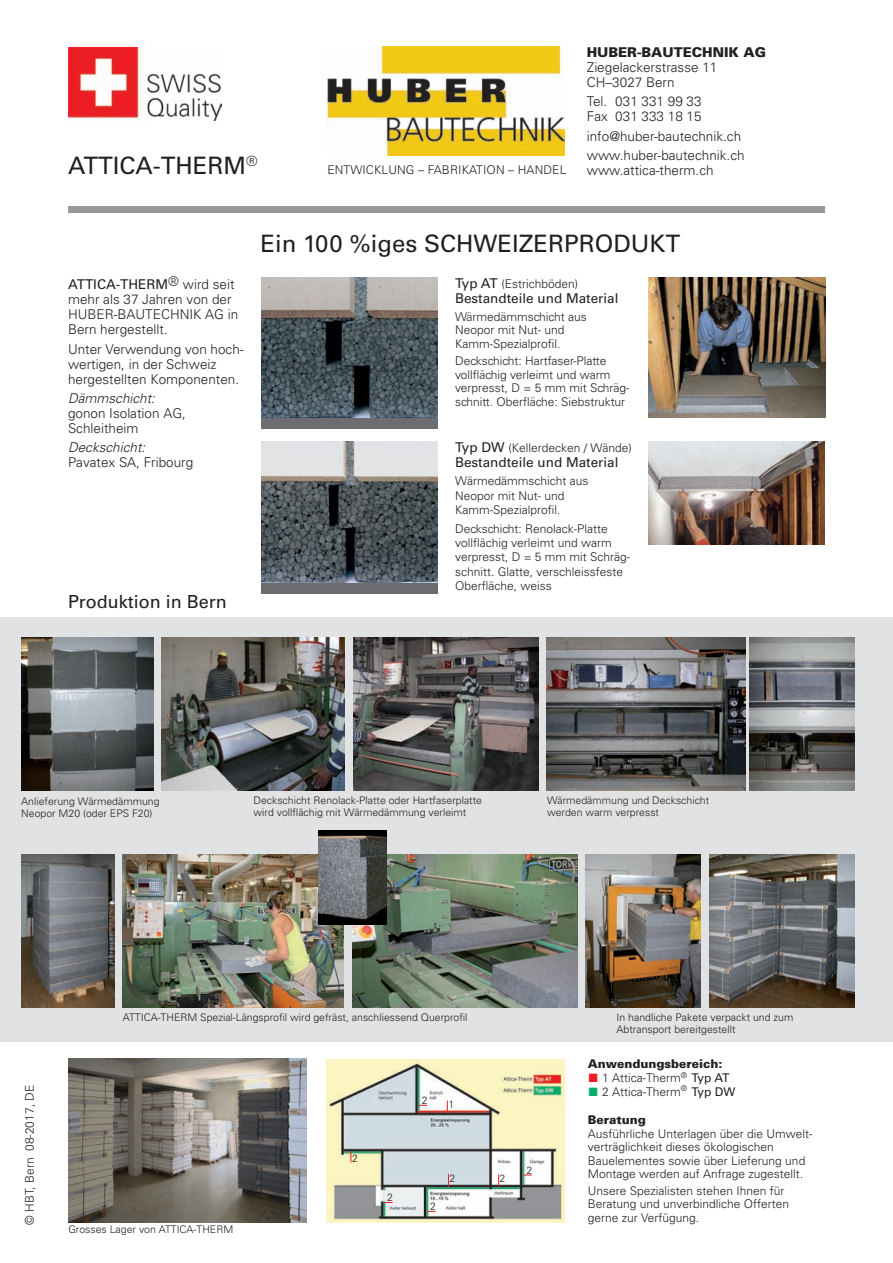
<style>
.page{position:relative;width:893px;height:1263px;background:#fff}
.page>*{position:absolute;margin:0;border:0;box-sizing:border-box;transform-origin:0 0}
.t1{font:500 24px "Univers CE";color:#231f20}
.t2{font:24px "Univers";color:#231f20}
.t3{font:18px "Univers";color:#231f20}
.t4{font:13.95px "Univers";color:#231f20}
.t5{font:300 13.5px/15px "Univers";color:#231f20}
.t6{font:500 13.5px "Univers CE";color:#231f20}
.t7{font:italic 300 13.5px "Univers";color:#231f20}
.t8{font:900 13.5px "Univers";color:#231f20}
.t9{font:300 12px/14.4px "Univers";color:#231f20}
.t10{font:300 12px/13.5px "Univers CE";color:#231f20}
.t11{font:900 12px "Univers";color:#231f20}
.t12{font:300 10.5px/12px "Univers";color:#231f20}
.s1{font-weight:400}
.s2{font-family:"Univers CE";font-weight:500;font-size:13.5px}
.s3{font-family:"Univers CE"}
.s4{font-family:"Arial";font-weight:400;font-size:18px;color:#ee1d23}
.s5{font-family:"Arial";font-weight:400;font-size:18px;color:#09ae6c}
</style>
<div class="page">
<div style="left:0;top:618px;width:893px;height:424px;background:#e1e2e4"></div>
<div style="left:68px;top:207px;width:757px;height:6px;background:#96989b"></div>
<img style="left:326px;top:47px;width:238px;height:109px">
<img style="left:68px;top:47px;width:154px;height:74px">
<img style="left:68px;top:1059px;width:238px;height:164px">
<img style="left:326px;top:1059px;width:242px;height:163px">
<svg style="left:448px;top:1174px;width:1px;height:13px"></svg>
<svg style="left:498px;top:1174px;width:1px;height:13px"></svg>
<img style="left:648px;top:441px;width:177px;height:103px">
<img style="left:648px;top:277px;width:178px;height:140px">
<img style="left:21px;top:638px;width:132px;height:153px">
<img style="left:547px;top:638px;width:198px;height:153px">
<img style="left:749px;top:638px;width:106px;height:153px">
<img style="left:21px;top:855px;width:93px;height:153px">
<img style="left:122px;top:855px;width:221px;height:153px">
<img style="left:352px;top:855px;width:225px;height:153px">
<img style="left:318px;top:830px;width:69px;height:94px">
<img style="left:586px;top:855px;width:115px;height:153px">
<img style="left:354px;top:638px;width:184px;height:153px">
<img style="left:709px;top:855px;width:146px;height:153px">
<img style="left:162px;top:638px;width:183px;height:153px">
<img style="left:261px;top:277px;width:177px;height:142px">
<div style="left:261px;top:419px;width:177px;height:10px;background:#6c6d70"></div>
<img style="left:261px;top:441px;width:177px;height:142px">
<div style="left:261px;top:583px;width:177px;height:10px;background:#6c6d70"></div>
<p class="t8" style="left:587px;top:44px;width:181px">HUBER-BAUTECHNIK AG</p>
<p class="t5" style="left:587px;top:59px;width:132px">Ziegelackerstrasse 11<br>CH–3027 Bern</p>
<p class="t5" style="left:587px;top:94px;width:116px">Tel. 031 331 99 33<br>Fax 031 333 18 15</p>
<p class="t5" style="left:587px;top:126px;width:159px;line-height:19.2px">info@huber-bautechnik.ch www.huber-bautechnik.ch</p>
<p class="t4" style="left:246px;top:152px;width:13px">®</p>
<h1 class="t2" style="left:68px;top:151px;width:180px">ATTICA-THERM</h1>
<p class="t9" style="left:327px;top:162px;width:241px">ENTWICKLUNG – FABRIKATION – HANDEL</p>
<p class="t5" style="left:587px;top:162px;width:128px">www.attica-therm.ch</p>
<p class="t5" style="left:68px;top:277px;width:172px"><span class="s1">ATTICA-THERM</span><sup>®</sup> wird seit mehr als 37 Jahren von der<br>HUBER-BAUTECHNIK AG in<br>Bern hergestellt.</p>
<p class="t5" style="left:68px;top:341px;width:177px">Unter Verwendung von hoch&shy;wertigen, in der Schweiz hergestellten Komponenten.</p>
<p class="t7" style="left:68px;top:390px;width:89px">Dämmschicht:</p>
<p class="t5" style="left:68px;top:405px;width:119px">gonon Isolation AG,<br>Schleitheim</p>
<p class="t7" style="left:68px;top:439px;width:79px">Deckschicht:</p>
<p class="t5" style="left:68px;top:454px;width:127px">Pavatex SA, Fribourg</p>
<h2 class="t3" style="left:68px;top:591px;width:160px">Produktion in Bern</h2>
<h1 class="t1" style="left:260px;top:230px;width:421px">Ein 100 %iges SCHWEIZERPRODUKT</h1>
<p class="t9" style="left:455px;top:276px;width:125px"><span class="s2">Typ AT</span> (Estrichböden)</p>
<p class="t6" style="left:455px;top:290px;width:165px">Bestandteile und Material</p>
<p class="t10" style="left:455px;top:310px;width:133px">Wärmedämmschicht aus<br>Neopor mit Nut- und<br>Kamm-Spezialprofil.</p>
<p class="t10" style="left:455px;top:355px;width:176px">Deckschicht: Hartfaser-Platte vollflächig verleimt und warm verpresst, D = 5 mm mit Schräg&shy;schnitt. Oberfläche: Siebstruktur</p>
<p class="t9" style="left:455px;top:440px;width:178px"><span class="s2">Typ DW</span> (Kellerdecken / Wände)</p>
<p class="t6" style="left:455px;top:454px;width:165px">Bestandteile und Material</p>
<p class="t9" style="left:455px;top:473px;width:135px">Wärmedämmschicht aus<br>Neopor mit Nut- und<br>Kamm-Spezialprofil.</p>
<p class="t9" style="left:455px;top:521px;width:177px"><span class="s3">Deckschicht:</span> Renolack-Platte vollflächig verleimt und warm verpresst, D = 5 mm mit Schräg&shy;schnitt. Glatte, verschleissfeste<br>Oberfläche, weiss</p>
<p class="t12" style="left:21px;top:795px;width:140px">Anlieferung Wärmedämmung<br>Neopor M20 (oder EPS F20)</p>
<p class="t12" style="left:253px;top:794px;width:230px">Deckschicht Renolack-Platte oder Hartfaserplatte wird vollflächig mit Wärmedämmung verleimt</p>
<p class="t12" style="left:547px;top:794px;width:164px">Wärmedämmung und Deckschicht werden warm verpresst</p>
<p class="t9" style="left:22px;top:1225px;width:141px;rotate:-90deg">© HBT, Bern 08-2017, DE</p>
<p class="t12" style="left:123px;top:1010px;width:346px">ATTICA-THERM Spezial-Längsprofil wird gefräst, anschliessend Querprofil</p>
<p class="t12" style="left:68px;top:1223px;width:166px">Grosses Lager von ATTICA-THERM</p>
<p class="t12" style="left:352px;top:1152px;width:7px">2</p>
<p class="t12" style="left:387px;top:1191px;width:7px">2</p>
<p class="t12" style="left:422px;top:1094px;width:7px">2</p>
<p class="t12" style="left:448px;top:1097px;width:7px">1</p>
<p class="t12" style="left:430px;top:1200px;width:7px">2</p>
<p class="t12" style="left:449px;top:1171px;width:7px">2</p>
<p class="t12" style="left:499px;top:1172px;width:7px">2</p>
<p class="t12" style="left:526px;top:1164px;width:7px">2</p>
<p class="t12" style="left:617px;top:1010px;width:178px">In handliche Pakete verpackt und zum<br>Abtransport bereitgestellt</p>
<p class="t11" style="left:588px;top:1056px;width:136px">Anwendungsbereich:</p>
<p class="t9" style="left:588px;top:1070px;width:143px"><span class="s4">■</span> 1 Attica-Therm<sup>®</sup> <span class="s1">Typ AT</span></p>
<p class="t9" style="left:588px;top:1084px;width:149px"><span class="s5">■</span> 2 Attica-Therm<sup>®</sup> <span class="s1">Typ DW</span></p>
<p class="t11" style="left:588px;top:1112px;width:59px">Beratung</p>
<p class="t9" style="left:588px;top:1126px;width:226px;line-height:13.5px">Ausführliche Unterlagen über die Umwelt&shy;verträglichkeit dieses ökologischen Bauelementes sowie über Lieferung und Montage werden auf Anfrage zugestellt.</p>
<p class="t9" style="left:588px;top:1183px;width:203px;line-height:13.5px">Unsere Spezialisten stehen Ihnen für<br>Beratung und unverbindliche Offerten gerne zur Verfügung.</p>
</div>
